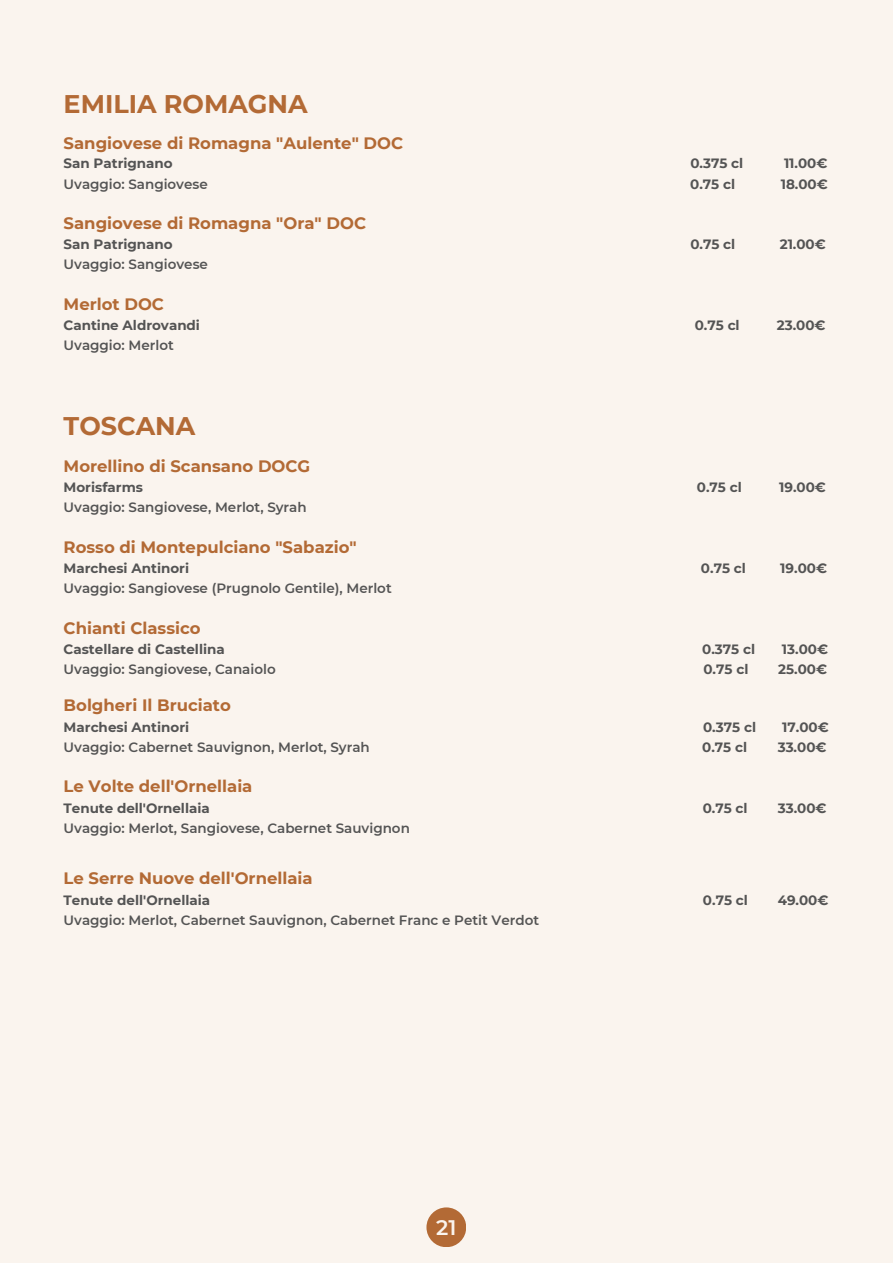
<style>
.page{position:relative;width:893px;height:1264px;background:#fff}
.page>*{position:absolute;margin:0;border:0;box-sizing:border-box;transform-origin:0 0}
.t1{font:700 25.5px "Montserrat";color:#b36a35}
.t2{font:600 21px "Montserrat";color:#faf4ee}
.t3{font:700 16.5px "Montserrat";color:#b36a35}
.t4{font:700 13.5px "Montserrat";color:#545454}
.t5{font:600 13.5px "Montserrat";color:#545454}
.t6{font:600 12px "Montserrat";color:#faf4ee}
</style>
<div class="page">
<div style="left:0;top:0;width:892px;height:1262px;background:#faf4ee"></div>
<div style="left:426px;top:1207px;width:40px;height:40px;background:#b36a35;border-radius:50%"></div>
<h1 class="t1" style="left:64px;top:88px;width:245px">EMILIA ROMAGNA</h1>
<p class="t3" style="left:64px;top:133px;width:341px">Sangiovese di Romagna "Aulente" DOC</p>
<p class="t4" style="left:64px;top:155px;width:111px">San Patrignano</p>
<p class="t4" style="left:690px;top:155px;width:54px">0.375 cl</p>
<p class="t4" style="left:784px;top:155px;width:45px">11.00€</p>
<p class="t5" style="left:64px;top:175px;width:146px">Uvaggio: Sangiovese</p>
<p class="t4" style="left:690px;top:175px;width:46px">0.75 cl</p>
<p class="t4" style="left:780px;top:175px;width:49px">18.00€</p>
<p class="t3" style="left:64px;top:213px;width:304px">Sangiovese di Romagna "Ora" DOC</p>
<p class="t4" style="left:64px;top:236px;width:111px">San Patrignano</p>
<p class="t4" style="left:690px;top:236px;width:46px">0.75 cl</p>
<p class="t4" style="left:779px;top:236px;width:48px">21.00€</p>
<p class="t5" style="left:64px;top:256px;width:146px">Uvaggio: Sangiovese</p>
<p class="t3" style="left:64px;top:294px;width:102px">Merlot DOC</p>
<p class="t4" style="left:64px;top:317px;width:138px">Cantine Aldrovandi</p>
<p class="t4" style="left:694px;top:317px;width:46px">0.75 cl</p>
<p class="t4" style="left:776px;top:317px;width:50px">23.00€</p>
<p class="t5" style="left:64px;top:337px;width:112px">Uvaggio: Merlot</p>
<h1 class="t1" style="left:64px;top:410px;width:133px">TOSCANA</h1>
<p class="t3" style="left:64px;top:456px;width:248px">Morellino di Scansano DOCG</p>
<p class="t4" style="left:64px;top:479px;width:81px">Morisfarms</p>
<p class="t4" style="left:696px;top:479px;width:46px">0.75 cl</p>
<p class="t4" style="left:779px;top:479px;width:48px">19.00€</p>
<p class="t5" style="left:64px;top:499px;width:245px">Uvaggio: Sangiovese, Merlot, Syrah</p>
<p class="t3" style="left:64px;top:537px;width:294px">Rosso di Montepulciano "Sabazio"</p>
<p class="t4" style="left:64px;top:560px;width:127px">Marchesi Antinori</p>
<p class="t4" style="left:701px;top:560px;width:46px">0.75 cl</p>
<p class="t4" style="left:780px;top:560px;width:48px">19.00€</p>
<p class="t5" style="left:64px;top:580px;width:329px">Uvaggio: Sangiovese (Prugnolo Gentile), Merlot</p>
<p class="t3" style="left:64px;top:617px;width:138px">Chianti Classico</p>
<p class="t4" style="left:64px;top:641px;width:163px">Castellare di Castellina</p>
<p class="t4" style="left:702px;top:641px;width:54px">0.375 cl</p>
<p class="t4" style="left:781px;top:641px;width:48px">13.00€</p>
<p class="t5" style="left:64px;top:661px;width:213px">Uvaggio: Sangiovese, Canaiolo</p>
<p class="t4" style="left:703px;top:661px;width:46px">0.75 cl</p>
<p class="t4" style="left:778px;top:661px;width:50px">25.00€</p>
<p class="t3" style="left:64px;top:695px;width:169px">Bolgheri Il Bruciato</p>
<p class="t4" style="left:64px;top:718px;width:127px">Marchesi Antinori</p>
<p class="t4" style="left:703px;top:718px;width:55px">0.375 cl</p>
<p class="t4" style="left:782px;top:718px;width:48px">17.00€</p>
<p class="t5" style="left:64px;top:738px;width:308px">Uvaggio: Cabernet Sauvignon, Merlot, Syrah</p>
<p class="t4" style="left:702px;top:738px;width:46px">0.75 cl</p>
<p class="t4" style="left:777px;top:738px;width:50px">33.00€</p>
<p class="t3" style="left:64px;top:776px;width:190px">Le Volte dell'Ornellaia</p>
<p class="t4" style="left:64px;top:799px;width:148px">Tenute dell'Ornellaia</p>
<p class="t4" style="left:702px;top:799px;width:46px">0.75 cl</p>
<p class="t4" style="left:777px;top:799px;width:50px">33.00€</p>
<p class="t5" style="left:64px;top:819px;width:348px">Uvaggio: Merlot, Sangiovese, Cabernet Sauvignon</p>
<p class="t3" style="left:64px;top:868px;width:250px">Le Serre Nuove dell'Ornellaia</p>
<p class="t4" style="left:64px;top:891px;width:148px">Tenute dell'Ornellaia</p>
<p class="t4" style="left:703px;top:891px;width:46px">0.75 cl</p>
<p class="t4" style="left:777px;top:891px;width:52px">49.00€</p>
<p class="t5" style="left:64px;top:911px;width:477px">Uvaggio: Merlot, Cabernet Sauvignon, Cabernet Franc e Petit Verdot</p>
<p class="t6" style="left:440px;top:1212px;width:6px">1</p>
<h2 class="t2" style="left:436px;top:1214px;width:22px">21</h2>
</div>
